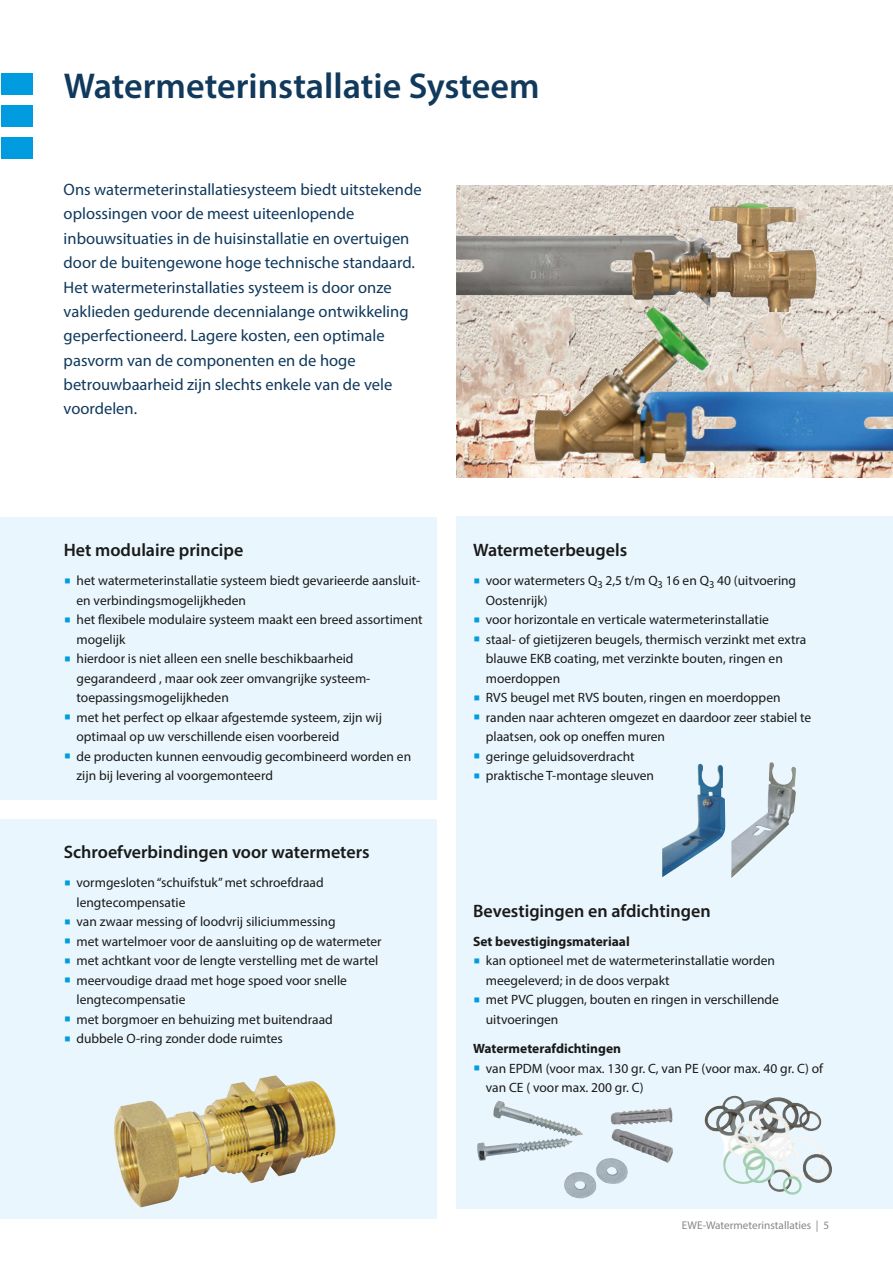
<style>
.page{position:relative;width:893px;height:1263px;background:#fff}
.page>*{position:absolute;margin:0;border:0;box-sizing:border-box;transform-origin:0 0}
.HL1_24_26pt{font:600 36px "Myriad Pro";color:#10395c}
.HL3_12_16_25pt_schwa{font:600 18px "Myriad Pro";color:#1a1a18}
.Intro_11_16_25pt{font:16.5px/24.3px "Myriad Pro";color:#10395c}
.t1{font:13.5px/19.5px "Myriad Pro";color:#1a1a18}
.Fließtext_9_13pt{font:700 13.5px "Myriad Pro";color:#1a1a18}
.t2{font:11.25px "Myriad Pro";color:#868787}
</style>
<div class="page">
<div style="left:0;top:517px;width:437px;height:282px;background:#e9f6fe"></div>
<div style="left:0;top:819px;width:437px;height:400px;background:#e9f6fe"></div>
<div style="left:456px;top:517px;width:437px;height:692px;background:#e9f6fe"></div>
<img style="left:456px;top:185px;width:437px;height:293px">
<div style="left:1px;top:73px;width:32px;height:22px;background:#009cdf"></div>
<div style="left:1px;top:105px;width:32px;height:21px;background:#009cdf"></div>
<div style="left:1px;top:137px;width:32px;height:21px;background:#009cdf"></div>
<img style="left:662px;top:764px;width:63px;height:113px">
<img style="left:731px;top:762px;width:65px;height:116px">
<img style="left:493px;top:1102px;width:57px;height:28px">
<img style="left:704px;top:1096px;width:128px;height:99px">
<img style="left:114px;top:1075px;width:222px;height:132px">
<img style="left:456px;top:203px;width:360px;height:109px">
<img style="left:534px;top:307px;width:359px;height:156px">
<p class="HL1_24_26pt" style="left:64px;top:63px;width:477px">Watermeterinstallatie Systeem</p>
<p class="Intro_11_16_25pt" style="left:64px;top:177px;width:359px">Ons watermeterinstallatiesysteem biedt uitstekende oplossingen voor de meest uiteenlopende</p>
<p class="Intro_11_16_25pt" style="left:64px;top:226px;width:353px">inbouwsituaties in de huisinstallatie en overtuigen door de buitengewone hoge technische standaard.</p>
<p class="Intro_11_16_25pt" style="left:64px;top:275px;width:346px">Het watermeterinstallaties systeem is door onze vaklieden gedurende decennialange ontwikkeling</p>
<p class="Intro_11_16_25pt" style="left:64px;top:323px;width:330px">geperfectioneerd. Lagere kosten, een optimale pasvorm van de componenten en de hoge betrouwbaarheid zijn slechts enkele van de vele voordelen.</p>
<p class="HL3_12_16_25pt_schwa" style="left:64px;top:538px;width:181px">Het modulaire principe</p>
<p class="t1" style="left:77px;top:571px;width:345px">het watermeterinstallatie systeem biedt gevarieerde aansluit&shy;en verbindingsmogelijkheden</p>
<p class="t1" style="left:77px;top:610px;width:348px">het flexibele modulaire systeem maakt een breed assortiment mogelijk</p>
<p class="t1" style="left:77px;top:649px;width:295px">hierdoor is niet alleen een snelle beschikbaarheid gegarandeerd , maar ook zeer omvangrijke systeem&shy;toepassingsmogelijkheden</p>
<p class="t1" style="left:77px;top:707px;width:307px">met het perfect op elkaar afgestemde systeem, zijn wij optimaal op uw verschillende eisen voorbereid</p>
<p class="t1" style="left:77px;top:746px;width:336px">de producten kunnen eenvoudig gecombineerd worden en zijn bij levering al voorgemonteerd</p>
<p class="HL3_12_16_25pt_schwa" style="left:64px;top:841px;width:307px">Schroefverbindingen voor watermeters</p>
<p class="t1" style="left:77px;top:873px;width:249px">vormgesloten “schuifstuk” met schroefdraad lengtecompensatie</p>
<p class="t1" style="left:77px;top:912px;width:261px">van zwaar messing of loodvrij siliciummessing</p>
<p class="t1" style="left:77px;top:931px;width:307px">met wartelmoer voor de aansluiting op de watermeter</p>
<p class="t1" style="left:77px;top:951px;width:303px">met achtkant voor de lengte verstelling met de wartel</p>
<p class="t1" style="left:77px;top:970px;width:272px">meervoudige draad met hoge spoed voor snelle lengtecompensatie</p>
<p class="t1" style="left:77px;top:1009px;width:258px">met borgmoer en behuizing met buitendraad</p>
<p class="t1" style="left:77px;top:1029px;width:208px">dubbele O-ring zonder dode ruimtes</p>
<p class="HL3_12_16_25pt_schwa" style="left:473px;top:538px;width:156px">Watermeterbeugels</p>
<p class="t1" style="left:486px;top:571px;width:312px">voor watermeters Q<sub>3</sub> 2,5 t/m Q<sub>3</sub> 16 en Q<sub>3</sub> 40 (uitvoering<br>Oostenrijk)</p>
<p class="t1" style="left:486px;top:610px;width:285px">voor horizontale en verticale watermeterinstallatie</p>
<p class="t1" style="left:486px;top:629px;width:322px">staal- of gietijzeren beugels, thermisch verzinkt met extra blauwe EKB coating, met verzinkte bouten, ringen en moerdoppen</p>
<p class="t1" style="left:486px;top:688px;width:296px">RVS beugel met RVS bouten, ringen en moerdoppen</p>
<p class="t1" style="left:486px;top:707px;width:327px">randen naar achteren omgezet en daardoor zeer stabiel te plaatsen, ook op oneffen muren</p>
<p class="t1" style="left:486px;top:746px;width:150px">geringe geluidsoverdracht</p>
<p class="t1" style="left:486px;top:766px;width:170px">praktische T-montage sleuven</p>
<p class="HL3_12_16_25pt_schwa" style="left:473px;top:899px;width:239px">Bevestigingen en afdichtingen</p>
<p class="Fließtext_9_13pt" style="left:473px;top:932px;width:158px">Set bevestigingsmateriaal</p>
<p class="t1" style="left:486px;top:951px;width:291px">kan optioneel met de watermeterinstallatie worden meegeleverd; in de doos verpakt</p>
<p class="t1" style="left:486px;top:990px;width:295px">met PVC pluggen, bouten en ringen in verschillende uitvoeringen</p>
<p class="Fließtext_9_13pt" style="left:473px;top:1040px;width:150px">Watermeterafdichtingen</p>
<p class="t1" style="left:486px;top:1058px;width:339px">van EPDM (voor max. 130 gr. C, van PE (voor max. 40 gr. C) of van CE ( voor max. 200 gr. C)</p>
<p class="t2" style="left:682px;top:1218px;width:149px">EWE-Watermeterinstallaties | 5</p>
</div>
